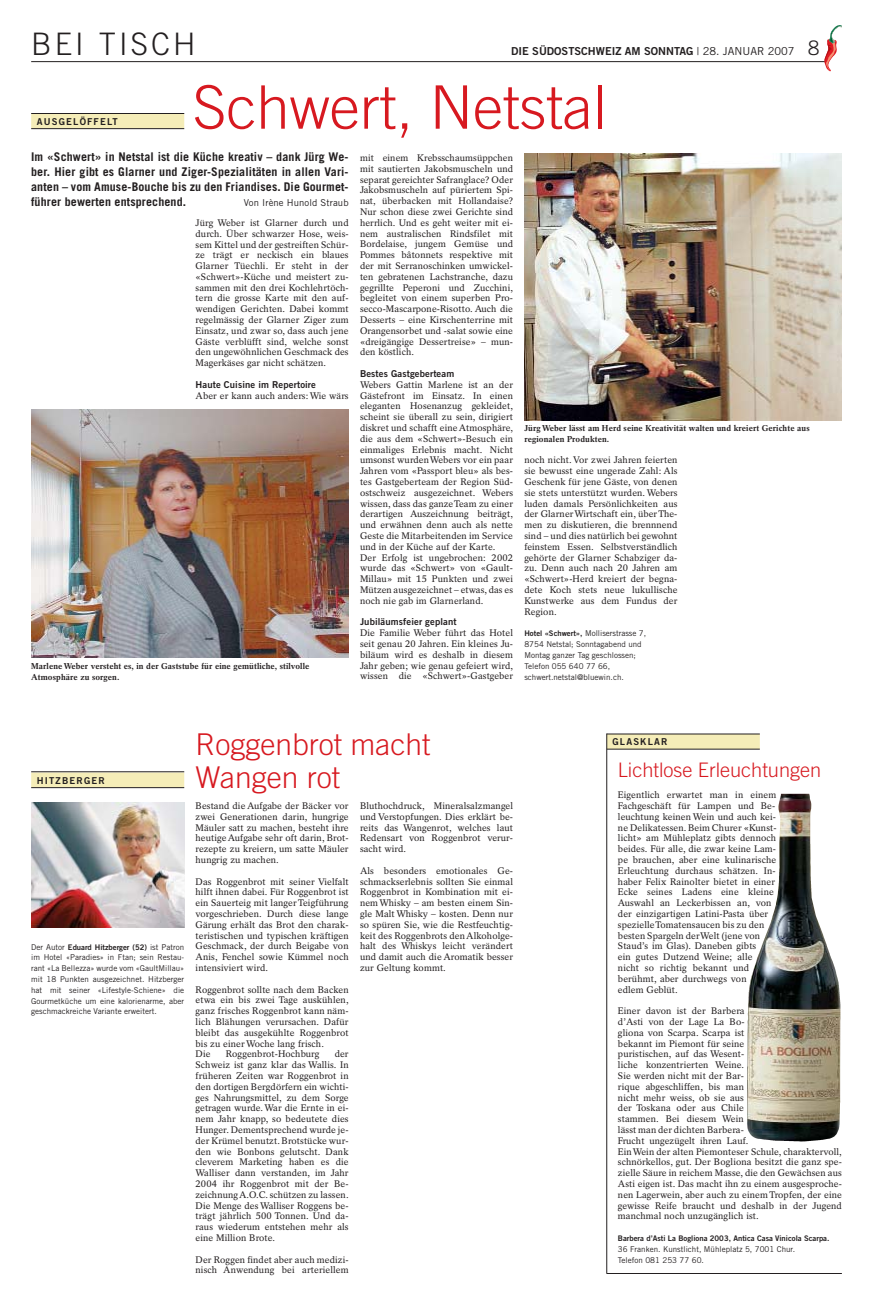
<style>
.page{position:relative;width:873px;height:1304px;background:#fff}
.page>*{position:absolute;margin:0;border:0;box-sizing:border-box;transform-origin:0 0}
.t1{font:300 60px "Trade Gothic";color:#d71920}
.t2{font:300 31px "Trade Gothic";letter-spacing:.1em;color:#231f20}
.t3{font:300 30px/32.4px "Trade Gothic";color:#d71920}
.t4{font:300 20px "Trade Gothic";color:#d71920}
.t5{font:700 12px/15px "Trade Gothic";letter-spacing:.01em;color:#231f20;text-align:justify}
.t6{font:11px "Trade Gothic Bold Two";color:#231f20}
.t7{font:9.5px/10.8px "Rotation";letter-spacing:.01em;color:#231f20;text-align:justify}
.t8{font:9.5px "Trade Gothic Bold Two";letter-spacing:.01em;color:#231f20}
.t9{font:9.5px "Trade Gothic Bold Two";letter-spacing:.12em;color:#231f20}
.t10{font:9.5px "Trade Gothic";letter-spacing:.01em;color:#231f20}
.t11{font:700 8.5px/10.8px "Rotation";letter-spacing:.01em;color:#231f20}
.t12{font:8px/10.8px "Trade Gothic";color:#231f20}
.t13{font:7.7px "Trade Gothic Bold Two";color:#231f20}
.s1{font-family:"Trade Gothic"}
.s2{font-family:"Trade Gothic";font-weight:300;font-size:20px}
.s3{font-family:"Trade Gothic Bold Two";font-size:7.7px}
.s4{font-family:"Trade Gothic";font-size:8px}
</style>
<div class="page">
<hr style="left:31px;top:61px;width:794px;height:1px;background:#231f20">
<svg style="left:825px;top:25px;width:17px;height:46px"></svg>
<div style="left:31px;top:114px;width:153px;height:15px;background:#f5edb8"></div>
<hr style="left:31px;top:128px;width:153px;height:1px;background:#231f20">
<hr style="left:31px;top:113px;width:153px;height:1px;background:#231f20">
<div style="left:31px;top:773px;width:153px;height:15px;background:#f5edb8"></div>
<hr style="left:31px;top:787px;width:153px;height:1px;background:#231f20">
<hr style="left:31px;top:771px;width:153px;height:1px;background:#231f20">
<img style="left:524px;top:154px;width:318px;height:266px">
<img style="left:31px;top:803px;width:153px;height:125px">
<div style="left:607px;top:734px;width:153px;height:15px;background:#f5edb8"></div>
<hr style="left:607px;top:749px;width:153px;height:1px;background:#231f20">
<hr style="left:607px;top:734px;width:153px;height:1px;background:#231f20">
<hr style="left:607px;top:734px;width:1px;height:540px;background:#231f20">
<hr style="left:607px;top:1273px;width:235px;height:1px;background:#231f20">
<img style="left:31px;top:410px;width:318px;height:248px">
<img style="left:747px;top:794px;width:93px;height:348px">
<h2 class="t2" style="left:31px;top:32px;width:166px">BEI TISCH</h2>
<p class="t6" style="left:511px;top:47px;width:309px">DIE SÜDOSTSCHWEIZ AM SONNTAG <span class="s1">| 28. JANUAR 2007</span> <span class="s2">8</span></p>
<p class="t9" style="left:37px;top:118px;width:83px">AUSGELÖFFELT</p>
<h1 class="t1" style="left:193px;top:85px;width:415px">Schwert, Netstal</h1>
<p class="t5" style="left:31px;top:150px;width:319px">Im «Schwert» in Netstal ist die Küche kreativ – dank Jürg We&shy;ber. Hier gibt es Glarner und Ziger-Spezialitäten in allen Vari&shy;anten – vom Amuse-Bouche bis zu den Friandises. Die Gourmet&shy;führer bewerten entsprechend.</p>
<p class="t10" style="left:244px;top:199px;width:106px">Von Irène Hunold Straub</p>
<p class="t7" style="left:196px;top:218px;width:155px">Jürg Weber ist Glarner durch und durch. Über schwarzer Hose, weis&shy;sem Kittel und der gestreiften Schür&shy;ze trägt er neckisch ein blaues Glarner Tüechli. Er steht in der «Schwert»-Küche und meistert zu&shy;sammen mit den drei Kochlehrtöch&shy;tern die grosse Karte mit den auf&shy;wendigen Gerichten. Dabei kommt regelmässig der Glarner Ziger zum Einsatz, und zwar so, dass auch jene Gäste verblüfft sind, welche sonst den ungewöhnlichen Geschmack des Magerkäses gar nicht schätzen.</p>
<p class="t8" style="left:196px;top:381px;width:122px">Haute Cuisine im Repertoire</p>
<p class="t7" style="left:196px;top:391px;width:155px">Aber er kann auch anders: Wie wärs</p>
<p class="t11" style="left:31px;top:661px;width:280px">Marlene Weber versteht es, in der Gaststube für eine gemütliche, stilvolle<br>Atmosphäre zu sorgen.</p>
<p class="t7" style="left:360px;top:153px;width:155px">mit einem Krebsschaumsüppchen mit sautierten Jakobsmuscheln und separat gereichter Safranglace? Oder Jakobsmuscheln auf püriertem Spi&shy;nat, überbacken mit Hollandaise?<br>Nur schon diese zwei Gerichte sind herrlich. Und es geht weiter mit ei&shy;nem australischen Rindsfilet mit Bordelaise, jungem Gemüse und Pommes bâtonnets respektive mit der mit Serranoschinken umwickel&shy;ten gebratenen Lachstranche, dazu gegrillte Peperoni und Zucchini, begleitet von einem superben Pro&shy;secco-Mascarpone-Risotto. Auch die Desserts – eine Kirschenterrine mit Orangensorbet und -salat sowie eine «dreigängige Dessertreise» – mun&shy;den köstlich.</p>
<p class="t8" style="left:360px;top:370px;width:96px">Bestes Gastgeberteam</p>
<p class="t7" style="left:360px;top:380px;width:155px;text-align:left">Webers Gattin Marlene ist an der Gästefront im Einsatz. In einen eleganten Hosenanzug gekleidet, scheint sie überall zu sein, dirigiert diskret und schafft eine Atmosphäre, die aus dem «Schwert»-Besuch ein einmaliges Erlebnis macht. Nicht umsonst wurden Webers vor ein paar Jahren vom «Passport bleu» als bes&shy;tes Gastgeberteam der Region Süd&shy;ostschweiz ausgezeichnet. Webers wissen, dass das ganze Team zu einer derartigen Auszeichnung beiträgt, und erwähnen denn auch als nette Geste die Mitarbeitenden im Service und in der Küche auf der Karte.<br>Der Erfolg ist ungebrochen: 2002 wurde das «Schwert» von «Gault-Millau» mit 15 Punkten und zwei Mützen ausgezeichnet – etwas, das es noch nie gab im Glarnerland.</p>
<p class="t8" style="left:360px;top:619px;width:98px">Jubiläumsfeier geplant</p>
<p class="t7" style="left:360px;top:628px;width:155px">Die Familie Weber führt das Hotel seit genau 20 Jahren. Ein kleines Ju&shy;biläum wird es deshalb in diesem Jahr geben; wie genau gefeiert wird, wissen die «Schwert»-Gastgeber</p>
<p class="t11" style="left:524px;top:424px;width:287px">Jürg Weber lässt am Herd seine Kreativität walten und kreiert Gerichte aus regionalen Produkten.</p>
<p class="t7" style="left:524px;top:456px;width:155px">noch nicht. Vor zwei Jahren feierten sie bewusst eine ungerade Zahl: Als Geschenk für jene Gäste, von denen sie stets unterstützt wurden. Webers luden damals Persönlichkeiten aus der Glarner Wirtschaft ein, über The&shy;men zu diskutieren, die brennnend sind – und dies natürlich bei gewohnt feinstem Essen. Selbstverständlich gehörte der Glarner Schabziger da&shy;zu. Denn auch nach 20 Jahren am «Schwert»-Herd kreiert der begna&shy;dete Koch stets neue lukullische Kunstwerke aus dem Fundus der Region.</p>
<p class="t12" style="left:524px;top:629px;width:123px"><span class="s3">Hotel «Schwert»,</span> Molliserstrasse 7,<br>8754 Netstal; Sonntagabend und<br>Montag ganzer Tag geschlossen;<br>Telefon 055 640 77 66, schwert.netstal@bluewin.ch.</p>
<p class="t9" style="left:37px;top:777px;width:69px">HITZBERGER</p>
<p class="t13" style="left:31px;top:944px;width:155px"><span class="s4">Der Autor</span> Eduard Hitzberger (52) <span class="s4">ist Patron</span></p>
<p class="t12" style="left:31px;top:953px;width:155px;text-align:justify">im Hotel «Paradies» in Ftan; sein Restau&shy;rant «La Bellezza» wurde vom «GaultMillau» mit 18 Punkten ausgezeichnet. Hitzberger hat mit seiner «Lifestyle-Schiene» die Gourmetküche um eine kalorienarme, aber geschmackreiche Variante erweitert.</p>
<h3 class="t3" style="left:196px;top:731px;width:237px">Roggenbrot macht<br>Wangen rot</h3>
<p class="t7" style="left:196px;top:801px;width:155px">Bestand die Aufgabe der Bäcker vor zwei Generationen darin, hungrige Mäuler satt zu machen, besteht ihre heutige Aufgabe sehr oft darin, Brot&shy;rezepte zu kreiern, um satte Mäuler hungrig zu machen.</p>
<p class="t7" style="left:196px;top:877px;width:155px">Das Roggenbrot mit seiner Vielfalt hilft ihnen dabei. Für Roggenbrot ist ein Sauerteig mit langer Teigführung vorgeschrieben. Durch diese lange Gärung erhält das Brot den charak&shy;teristischen und typischen kräftigen Geschmack, der durch Beigabe von Anis, Fenchel sowie Kümmel noch intensiviert wird.</p>
<p class="t7" style="left:196px;top:985px;width:155px;text-align:left">Roggenbrot sollte nach dem Backen etwa ein bis zwei Tage auskühlen, ganz frisches Roggenbrot kann näm&shy;lich Blähungen verursachen. Dafür bleibt das ausgekühlte Roggenbrot bis zu einer Woche lang frisch.<br>Die</p>
<p class="t7" style="left:360px;top:801px;width:155px">Bluthochdruck, Mineralsalzmangel und Verstopfungen. Dies erklärt be&shy;reits das Wangenrot, welches laut Redensart von Roggenbrot verur&shy;sacht wird.</p>
<p class="t7" style="left:360px;top:866px;width:155px">Als besonders emotionales Ge&shy;schmackserlebnis sollten Sie einmal Roggenbrot in Kombination mit ei&shy;nem Whisky – am besten einem Sin&shy;gle Malt Whisky – kosten. Denn nur so spüren Sie, wie die Restfeuchtig&shy;keit des Roggenbrots den Alkoholge&shy;halt des Whiskys leicht verändert und damit auch die Aromatik besser zur Geltung kommt.</p>
<p class="t7" style="left:196px;top:1050px;width:155px;text-indent:139px">der Schweiz ist ganz klar das Wallis. In früheren Zeiten war Roggenbrot in den dortigen Bergdörfern ein wichti&shy;ges Nahrungsmittel, zu dem Sorge getragen wurde.War die Ernte in ei&shy;nem Jahr knapp, so bedeutete dies Hunger. Dementsprechend wurde je&shy;der Krümel benutzt. Brotstücke wur&shy;den wie Bonbons gelutscht. Dank cleverem Marketing haben es die Walliser dann verstanden, im Jahr 2004 ihr Roggenbrot mit der Be&shy;zeichnung A.O.C. schützen zu lassen.<br>Die Menge des Walliser Roggens be&shy;trägt jährlich 500 Tonnen. Und da&shy;raus wiederum entstehen mehr als eine Million Brote.</p>
<p class="t7" style="left:196px;top:1255px;width:155px">Der Roggen findet aber auch medizi&shy;nisch Anwendung bei arteriellem</p>
<p class="t7" style="left:226px;top:1050px;width:95px">Roggenbrot-Hochburg</p>
<p class="t9" style="left:612px;top:738px;width:57px">GLASKLAR</p>
<h3 class="t4" style="left:618px;top:762px;width:205px">Lichtlose Erleuchtungen</h3>
<p class="t7" style="left:618px;top:790px;width:160px;text-align:left">Eigentlich erwartet man in einem<br>Fachgeschäft für Lampen und Be&shy;leuchtung keinen Wein und auch kei&shy;ne Delikatessen. Beim Churer «Kunst&shy;licht» am Mühleplatz gibts dennoch beides. Für alle, die zwar keine Lam&shy;pe brauchen, aber eine kulinarische<br>Erleuchtung durchaus schätzen. In&shy;haber Felix Rainolter bietet in einer<br>Ecke seines Ladens eine kleine<br>Auswahl an Leckerbissen an, von der einzigartigen Latini-Pasta über spezielle Tomatensaucen bis zu den besten Spargeln der Welt (jene von<br>Staud’s im Glas). Daneben gibts<br>ein gutes Dutzend Weine; alle<br>nicht so richtig bekannt und berühmt, aber durchwegs von<br>edlem Geblüt.</p>
<p class="t7" style="left:618px;top:1006px;width:225px;text-align:left">Einer davon ist der Barbera<br>d’Asti von der Lage La Bo-<br>gliona von Scarpa. Scarpa ist<br>bekannt im Piemont für seine<br>puristischen, auf das Wesent-<br>liche konzentrierten Weine.<br>Sie werden nicht mit der Bar-<br>rique abgeschliffen, bis man<br>nicht mehr weiss, ob sie aus<br>der Toskana oder aus Chile<br>stammen. Bei diesem Wein<br>lässt man der dichten Barbera-<br>Frucht ungezügelt ihren Lauf.<br>Ein Wein der alten Piemonteser Schule, charaktervoll, schnörkellos, gut. Der Bogliona besitzt die ganz spe&shy;zielle Säure in reichem Masse, die den Gewächsen aus Asti eigen ist. Das macht ihn zu einem ausgesproche&shy;nen Lagerwein, aber auch zu einem Tropfen, der eine gewisse Reife braucht und deshalb in der Jugend manchmal noch unzugänglich ist.</p>
<p class="t13" style="left:618px;top:1236px;width:213px">Barbera d’Asti La Bogliona 2003, Antica Casa Vinicola Scarpa.</p>
<p class="t12" style="left:618px;top:1244px;width:179px">36 Franken. Kunstlicht, Mühleplatz 5, 7001 Chur.<br>Telefon 081 253 77 60.</p>
</div>
